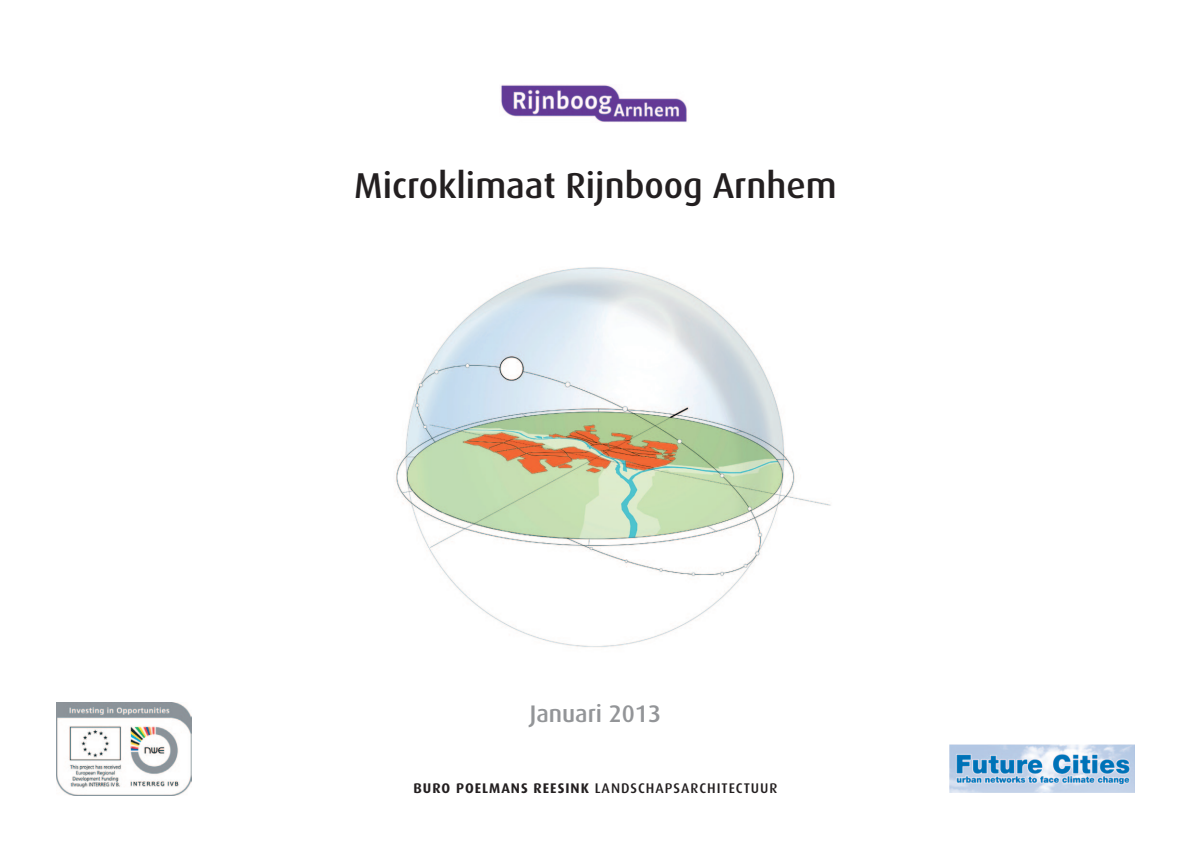
<style>
.page{position:relative;width:1191px;height:842px;background:#fff}
.page>*{position:absolute;margin:0;border:0;box-sizing:border-box;transform-origin:0 0}
.t1{font:500 36px "Dax OT";color:#231f20}
.t2{font:500 24px "Dax OT";color:#939598}
.t3{font:500 14px "Dax OT";letter-spacing:.07em;color:#231f20}
.s1{font-weight:700}
</style>
<div class="page">
<img style="left:396px;top:267px;width:435px;height:381px">
<img style="left:500px;top:84px;width:187px;height:38px">
<img style="left:949px;top:745px;width:185px;height:47px">
<img style="left:57px;top:702px;width:134px;height:93px">
<h1 class="t1" style="left:354px;top:151px;width:484px">Microklimaat Rijnboog Arnhem</h1>
<h2 class="t2" style="left:530px;top:690px;width:133px">Januari 2013</h2>
<p class="t3" style="left:413px;top:775px;width:365px"><span class="s1">BURO POELMANS REESINK</span> LANDSCHAPSARCHITECTUUR</p>
</div>
